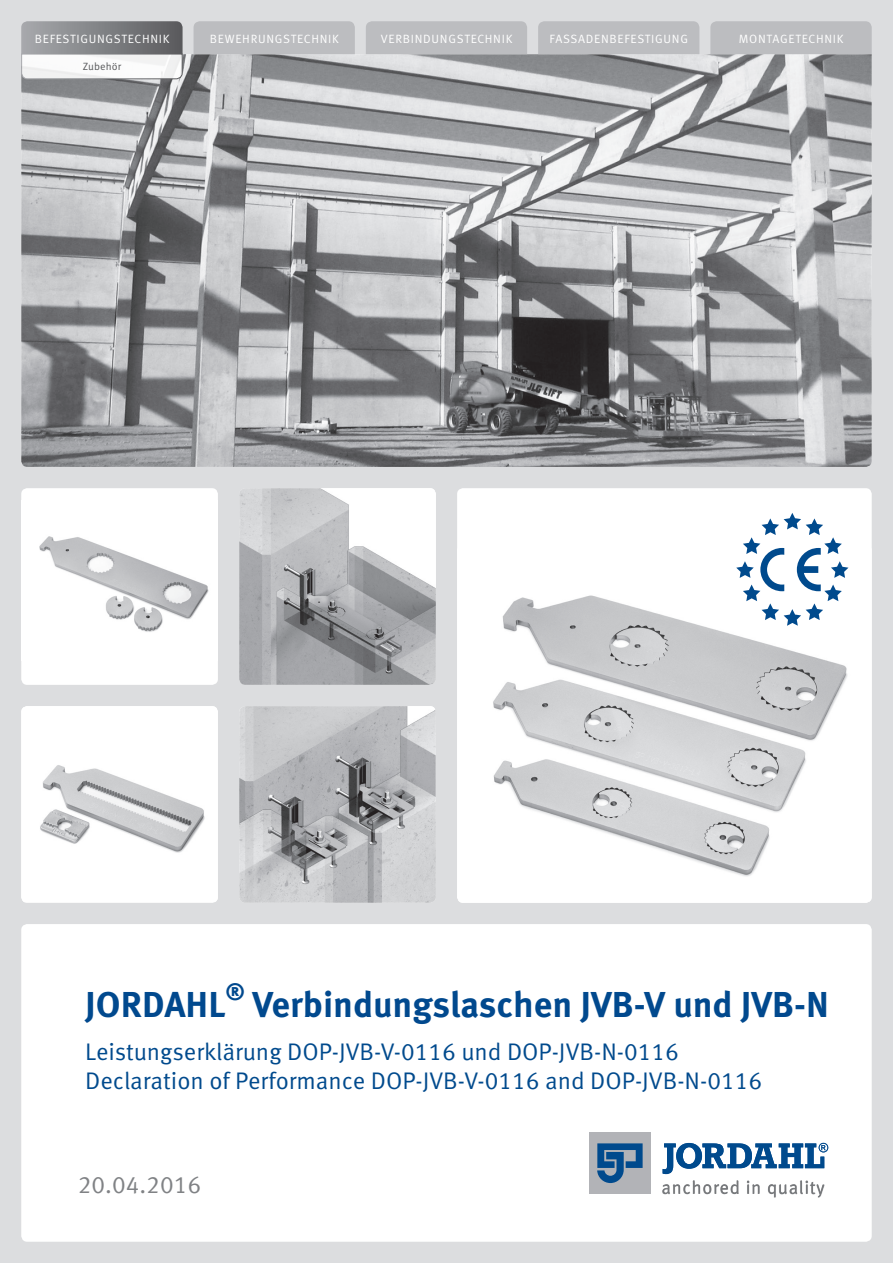
<style>
.page{position:relative;width:893px;height:1263px;background:#fff}
.page>*{position:absolute;margin:0;border:0;box-sizing:border-box;transform-origin:0 0}
.t1{font:700 36px "Meta Pro";color:#01498e}
.t2{font:24px/28.8px "Meta Pro";color:#004a8d}
.t3{font:24px "Meta Pro";color:#808285}
.t4{font:700 23.4px "Meta Pro";color:#01498e}
.t5{font:18.15px "Meta Pro";letter-spacing:.035em;color:#76787b}
.t6{font:12px "Meta Pro";letter-spacing:.06em;color:#fff}
.t7{font:10.5px "Meta Pro";color:#57585a}
</style>
<div class="page">
<div style="left:0;top:0;width:893px;height:1262px;background:#dcdddf"></div>
<img style="left:21px;top:54px;width:851px;height:413px">
<div style="left:21px;top:924px;width:851px;height:318px;background:#fff;border-radius:6px"></div>
<div style="left:457px;top:488px;width:415px;height:415px;background:#fff;border-radius:6px"></div>
<img style="left:460px;top:567px;width:412px;height:336px">
<div style="left:194px;top:21px;width:161px;height:33px;background:#bcbdc0"></div>
<div style="left:366px;top:21px;width:161px;height:33px;background:#bcbdc0"></div>
<div style="left:710px;top:21px;width:162px;height:33px;background:#bcbdc0"></div>
<div style="left:590px;top:1132px;width:60px;height:61px;background:#b2b3b7"></div>
<svg style="left:597px;top:1143px;width:46px;height:40px"></svg>
<svg style="left:662px;top:1143px;width:166px;height:31px"></svg>
<svg style="left:662px;top:1180px;width:76px;height:14px"></svg>
<svg style="left:747px;top:1180px;width:12px;height:13px"></svg>
<svg style="left:768px;top:1180px;width:56px;height:17px"></svg>
<svg style="left:736px;top:513px;width:112px;height:113px"></svg>
<div style="left:538px;top:21px;width:161px;height:33px;background:#bcbdc0"></div>
<svg style="left:21px;top:21px;width:162px;height:59px;background:#b0b1b3"></svg>
<div style="left:21px;top:488px;width:197px;height:197px;background:#fff;border-radius:6px"></div>
<img style="left:39px;top:536px;width:170px;height:96px">
<img style="left:239px;top:488px;width:197px;height:197px">
<img style="left:21px;top:706px;width:197px;height:196px">
<img style="left:239px;top:706px;width:197px;height:197px">
<p class="t6" style="left:35px;top:30px;width:136px">BEFESTIGUNGSTECHNIK</p>
<p class="t6" style="left:210px;top:30px;width:131px">BEWEHRUNGSTECHNIK</p>
<p class="t6" style="left:381px;top:30px;width:133px">VERBINDUNGSTECHNIK</p>
<p class="t6" style="left:739px;top:30px;width:106px">MONTAGETECHNIK</p>
<p class="t6" style="left:550px;top:30px;width:140px">FASSADENBEFESTIGUNG</p>
<p class="t7" style="left:83px;top:59px;width:40px">ZUBEHÖR</p>
<h1 class="t1" style="left:85px;top:976px;width:142px">JORDAHL</h1>
<p class="t4" style="left:226px;top:974px;width:21px">®</p>
<h1 class="t1" style="left:252px;top:976px;width:578px">Verbindungslaschen JVB-V und JVB-N</h1>
<p class="t2" style="left:85px;top:1036px;width:678px">LEISTUNGSERKLÄRUNG DO P-JVB-V-0116 UND DO P-JVB-N -0116<br>DECLARATION OF PERFORMANCE DO P-JVB-V-0116 AND DO P-JVB-N-0116</p>
<p class="t3" style="left:78px;top:1166px;width:125px">20.04.2016</p>
<p class="t5" style="left:662px;top:1173px;width:165px">ANCHORED IN QUALITY</p>
</div>
